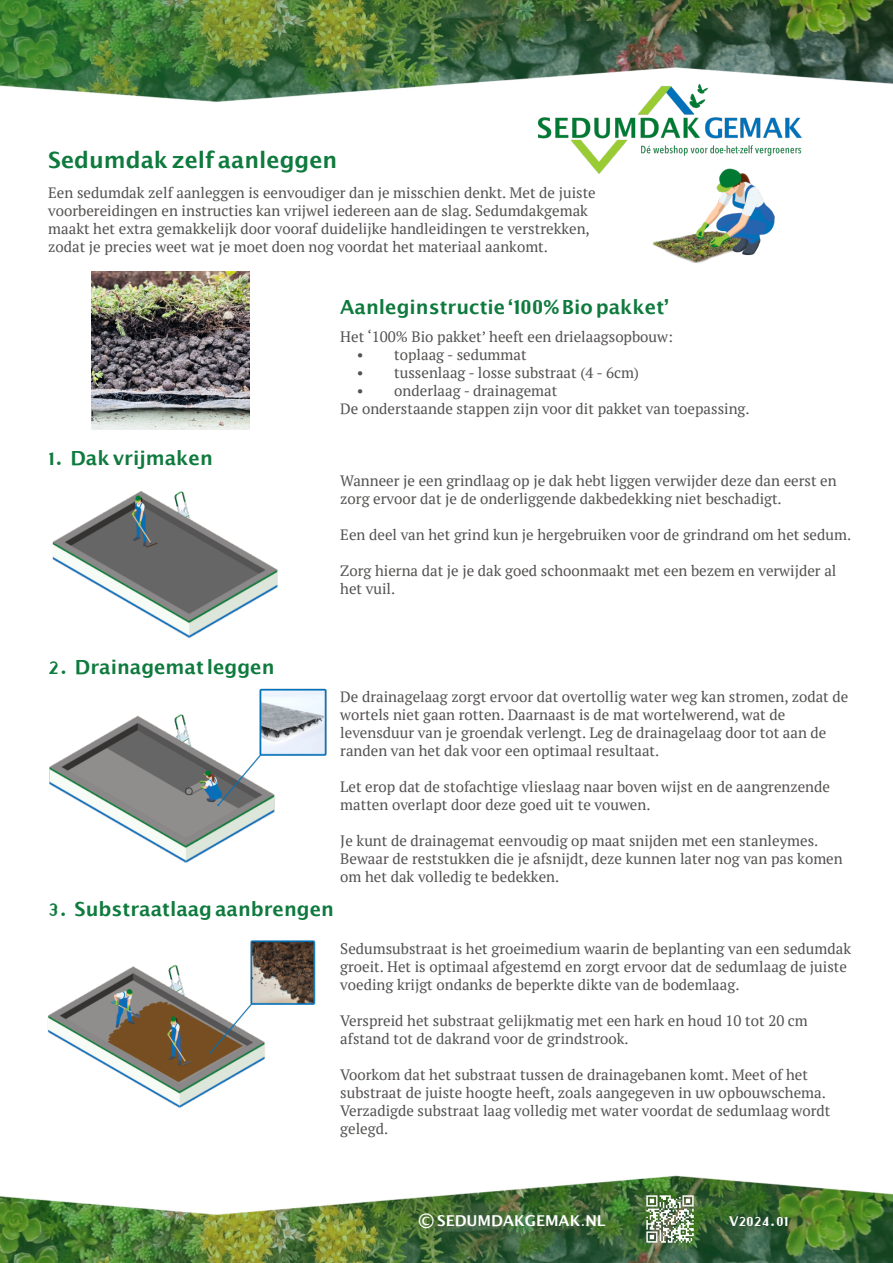
<style>
.page{position:relative;width:893px;height:1263px;background:#fff}
.page>*{position:absolute;margin:0;border:0;box-sizing:border-box;transform-origin:0 0}
.t1{font:700 22.5px "Lucida Grande";color:#0e7a3d}
.t2{font:700 19.5px "Lucida Grande";color:#0e7a3d}
.t3{font:19.5px "Beirut";color:#fff}
.t4{font:15px/18px "PT Serif";color:#545251}
.t5{font:700 15px "Lucida Grande";color:#fff}
.s1{font-family:"Beirut";font-weight:400;font-size:30px}
.s2{font-family:"Beirut";font-weight:400;font-size:27px}
.s3{font-size:19.5px}
.s4{font-family:"Beirut";font-weight:400}
.s5{font-family:"Lucida Grande";font-weight:700;font-size:13.5px}
</style>
<div class="page">
<img style="left:0;top:0;width:893px;height:102px">
<img style="left:91px;top:271px;width:159px;height:159px">
<img style="left:47px;top:940px;width:269px;height:167px">
<img style="left:539px;top:84px;width:262px;height:89px">
<img style="left:49px;top:688px;width:278px;height:175px">
<img style="left:644px;top:138px;width:140px;height:125px">
<img style="left:52px;top:491px;width:226px;height:148px">
<img style="left:0;top:1175px;width:893px;height:88px">
<img style="left:644px;top:1192px;width:52px;height:53px">
<h1 class="t1" style="left:48px;top:150px;width:291px">Sedumdakzelf aanleggen</h1>
<p class="t4" style="left:48px;top:185px;width:549px">Een sedumdak zelf aanleggen is eenvoudiger dan je misschien denkt. Met de juiste voorbereidingen en instructies kan vrijwel iedereen aan de slag. Sedumdakgemak maakt het extra gemakkelijk door vooraf duidelijke handleidingen te verstrekken, zodat je precies weet wat je moet doen nog voordat het materiaal aankomt.</p>
<h2 class="t2" style="left:340px;top:299px;width:330px">Aanleginstructie ʻ<span class="s1">100</span>%Biopakketʼ</h2>
<h2 class="t2" style="left:48px;top:450px;width:166px"><span class="s2">1.</span> Dakvrĳmaken</h2>
<h2 class="t2" style="left:48px;top:659px;width:228px"><span class="s2">2.</span> Drainagemat leggen</h2>
<p class="t4" style="left:340px;top:329px;width:334px">Het ‘100% Bio pakket’ heeft een drielaagsopbouw:</p>
<p class="t4" style="left:357px;top:347px;width:171px">• toplaag - sedummat</p>
<p class="t4" style="left:357px;top:365px;width:284px">• tussenlaag - losse substraat (4 - 6cm)</p>
<p class="t4" style="left:340px;top:383px;width:411px;text-indent:16px">• onderlaag - drainagemat<br>De onderstaande stappen zijn voor dit pakket van toepassing.</p>
<p class="t4" style="left:340px;top:473px;width:498px">Wanneer je een grindlaag op je dak hebt liggen verwijder deze dan eerst en zorg ervoor dat je de onderliggende dakbedekking niet beschadigt.</p>
<p class="t4" style="left:340px;top:527px;width:512px">Een deel van het grind kun je hergebruiken voor de grindrand om het sedum.</p>
<p class="t4" style="left:340px;top:563px;width:498px">Zorg hierna dat je je dak goed schoonmaakt met een bezem en verwijder al het vuil.</p>
<p class="t4" style="left:340px;top:689px;width:510px">De drainagelaag zorgt ervoor dat overtollig water weg kan stromen, zodat de wortels niet gaan rotten. Daarnaast is de mat wortelwerend, wat de levensduur van je groendak verlengt. Leg de drainagelaag door tot aan de randen van het dak voor een optimaal resultaat.</p>
<p class="t4" style="left:340px;top:779px;width:491px">Let erop dat de stofachtige vlieslaag naar boven wijst en de aangrenzende matten overlapt door deze goed uit te vouwen.</p>
<p class="t4" style="left:340px;top:833px;width:504px">Je kunt de drainagemat eenvoudig op maat snijden met een stanleymes.<br>Bewaar de reststukken die je afsnijdt, deze kunnen later nog van pas komen om het dak volledig te bedekken.</p>
<h2 class="t2" style="left:48px;top:901px;width:287px"><span class="s2">3.</span> Substraatlaagaanbrengen</h2>
<p class="t4" style="left:340px;top:941px;width:512px">Sedumsubstraat is het groeimedium waarin de beplanting van een sedumdak groeit. Het is optimaal afgestemd en zorgt ervoor dat de sedumlaag de juiste voeding krijgt ondanks de beperkte dikte van de bodemlaag.</p>
<p class="t4" style="left:340px;top:1013px;width:469px">Verspreid het substraat gelijkmatig met een hark en houd 10 tot 20 cm afstand tot de dakrand voor de grindstrook.</p>
<p class="t4" style="left:340px;top:1067px;width:492px">Voorkom dat het substraat tussen de drainagebanen komt. Meet of het substraat de juiste hoogte heeft, zoals aangegeven in uw opbouwschema.<br>Verzadigde substraat laag volledig met water voordat de sedumlaag wordt gelegd.</p>
<p class="t5" style="left:418px;top:1214px;width:189px"><span class="s3">©</span> SEDUMDAKGEMAK<span class="s4">.</span>NL</p>
<h2 class="t3" style="left:729px;top:1212px;width:61px"><span class="s5">V</span>2024.01</h2>
</div>
